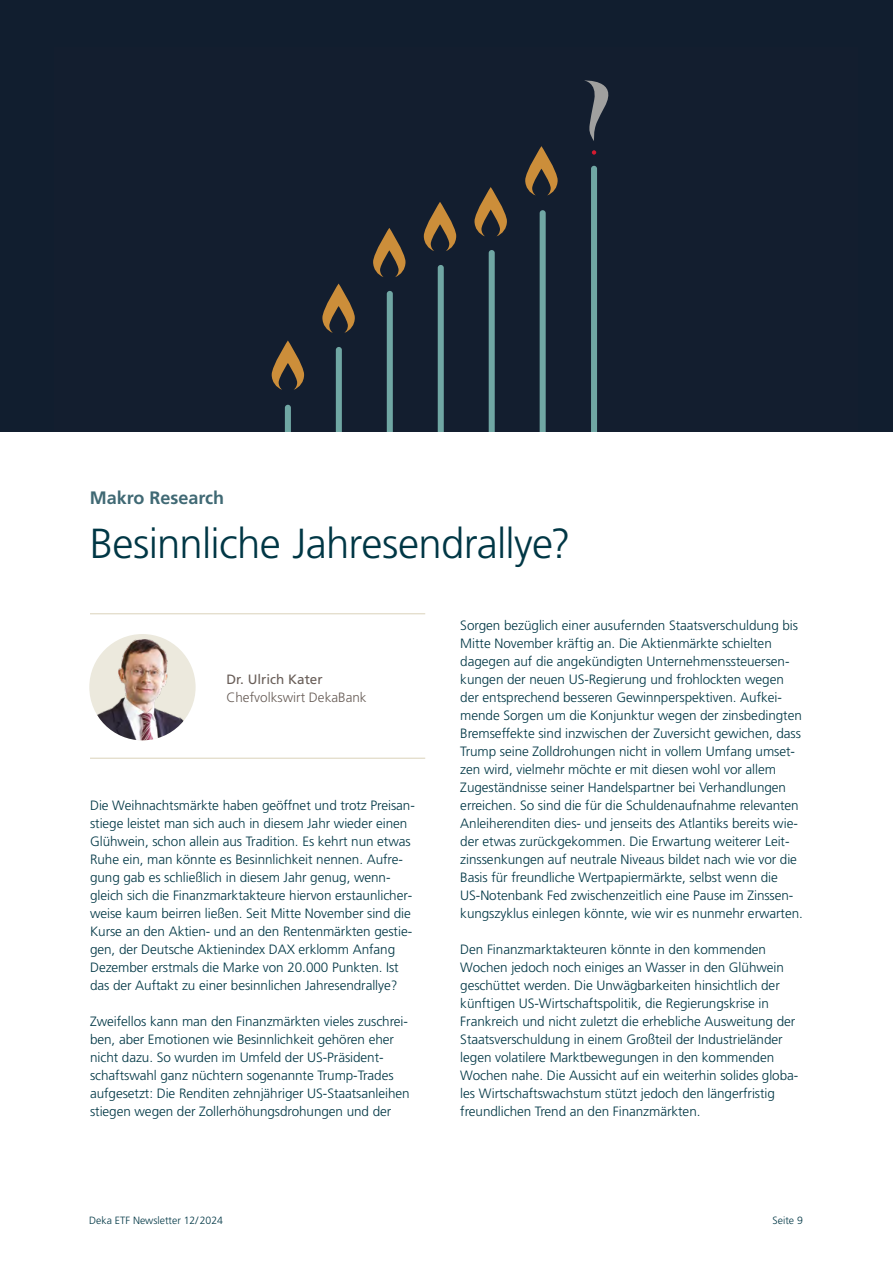
<style>
.page{position:relative;width:893px;height:1263px;background:#fff}
.page>*{position:absolute;margin:0;border:0;box-sizing:border-box;transform-origin:0 0}
.t1{font:300 42px "Deka Frutiger OTPS";letter-spacing:-.02em;color:#003745}
.t2{font:700 18px "Deka Frutiger OTPS";color:#406974}
.t3{font:300 13.5px/18px "Deka Frutiger OTPS";letter-spacing:-.005em;color:#003745}
.t4{font:300 13.5px "Deka Frutiger OTPS";color:#685d57}
.t5{font:13.5px "Deka Frutiger OTPS";color:#685d57}
.t6{font:300 10.5px "Deka Frutiger OTPS";color:#003745}
</style>
<div class="page">
<div style="left:0;top:0;width:893px;height:432px;background:#111e2f"></div>
<svg style="left:285px;top:405px;width:6px;height:27px"></svg>
<svg style="left:336px;top:347px;width:6px;height:85px"></svg>
<svg style="left:387px;top:291px;width:6px;height:141px"></svg>
<svg style="left:438px;top:265px;width:6px;height:167px"></svg>
<svg style="left:489px;top:250px;width:6px;height:182px"></svg>
<svg style="left:540px;top:210px;width:6px;height:222px"></svg>
<div style="left:591px;top:166px;width:6px;height:266px;background:#70a7a4"></div>
<svg style="left:272px;top:340px;width:32px;height:50px"></svg>
<svg style="left:322px;top:284px;width:33px;height:49px"></svg>
<svg style="left:373px;top:228px;width:32px;height:49px"></svg>
<svg style="left:424px;top:202px;width:32px;height:49px"></svg>
<svg style="left:474px;top:187px;width:33px;height:49px"></svg>
<svg style="left:525px;top:146px;width:33px;height:49px"></svg>
<svg style="left:592px;top:150px;width:4px;height:5px"></svg>
<svg style="left:584px;top:80px;width:25px;height:61px"></svg>
<img style="left:89px;top:637px;width:107px;height:103px">
<hr style="left:90px;top:613px;width:335px;height:1px;background:#dad2ba">
<hr style="left:90px;top:758px;width:335px;height:1px;background:#dad2ba">
<h2 class="t2" style="left:90px;top:487px;width:136px">Makro Research</h2>
<h1 class="t1" style="left:90px;top:518px;width:483px">Besinnliche Jahresendrallye?</h1>
<p class="t5" style="left:226px;top:671px;width:98px">Dr. Ulrich Kater</p>
<p class="t4" style="left:226px;top:689px;width:142px">Chefvolkswirt DekaBank</p>
<p class="t3" style="left:90px;top:796px;width:326px">Die Weihnachtsmärkte haben geöffnet und trotz Preisan&shy;stiege leistet man sich auch in diesem Jahr wieder einen Glühwein, schon allein aus Tradition. Es kehrt nun etwas Ruhe ein, man könnte es Besinnlichkeit nennen. Aufre&shy;gung gab es schließlich in diesem Jahr genug, wenn&shy;gleich sich die Finanzmarktakteure hiervon erstaunlicher&shy;weise kaum beirren ließen. Seit Mitte November sind die Kurse an den Aktien- und an den Rentenmärkten gestie&shy;gen, der Deutsche Aktienindex DAX erklomm Anfang Dezember erstmals die Marke von 20.000 Punkten. Ist das der Auftakt zu einer besinnlichen Jahresendrallye?</p>
<p class="t3" style="left:90px;top:1012px;width:321px">Zweifellos kann man den Finanzmärkten vieles zuschrei&shy;ben, aber Emotionen wie Besinnlichkeit gehören eher nicht dazu. So wurden im Umfeld der US-Präsident&shy;schaftswahl ganz nüchtern sogenannte Trump-Trades aufgesetzt: Die Renditen zehnjähriger US-Staatsanleihen stiegen wegen der Zollerhöhungsdrohungen und der</p>
<p class="t3" style="left:460px;top:616px;width:344px">Sorgen bezüglich einer ausufernden Staatsverschuldung bis Mitte November kräftig an. Die Aktienmärkte schielten dagegen auf die angekündigten Unternehmenssteuersen&shy;kungen der neuen US-Regierung und frohlockten wegen der entsprechend besseren Gewinnperspektiven. Aufkei&shy;mende Sorgen um die Konjunktur wegen der zinsbedingten Bremseffekte sind inzwischen der Zuversicht gewichen, dass Trump seine Zolldrohungen nicht in vollem Umfang umset&shy;zen wird, vielmehr möchte er mit diesen wohl vor allem Zugeständnisse seiner Handelspartner bei Verhandlungen erreichen. So sind die für die Schuldenaufnahme relevanten Anleiherenditen dies- und jenseits des Atlantiks bereits wie&shy;der etwas zurückgekommen. Die Erwartung weiterer Leit&shy;zinssenkungen auf neutrale Niveaus bildet nach wie vor die Basis für freundliche Wertpapiermärkte, selbst wenn die US-Notenbank Fed zwischenzeitlich eine Pause im Zinssen&shy;kungszyklus einlegen könnte, wie wir es nunmehr erwarten.</p>
<p class="t3" style="left:460px;top:940px;width:339px">Den Finanzmarktakteuren könnte in den kommenden Wochen jedoch noch einiges an Wasser in den Glühwein geschüttet werden. Die Unwägbarkeiten hinsichtlich der künftigen US-Wirtschaftspolitik, die Regierungskrise in Frankreich und nicht zuletzt die erhebliche Ausweitung der Staatsverschuldung in einem Großteil der Industrieländer legen volatilere Marktbewegungen in den kommenden Wochen nahe. Die Aussicht auf ein weiterhin solides globa&shy;les Wirtschaftswachstum stützt jedoch den längerfristig freundlichen Trend an den Finanzmärkten.</p>
<p class="t6" style="left:89px;top:1214px;width:135px">Deka ETF Newsletter 12/2024</p>
<p class="t6" style="left:773px;top:1214px;width:32px">Seite 9</p>
</div>
